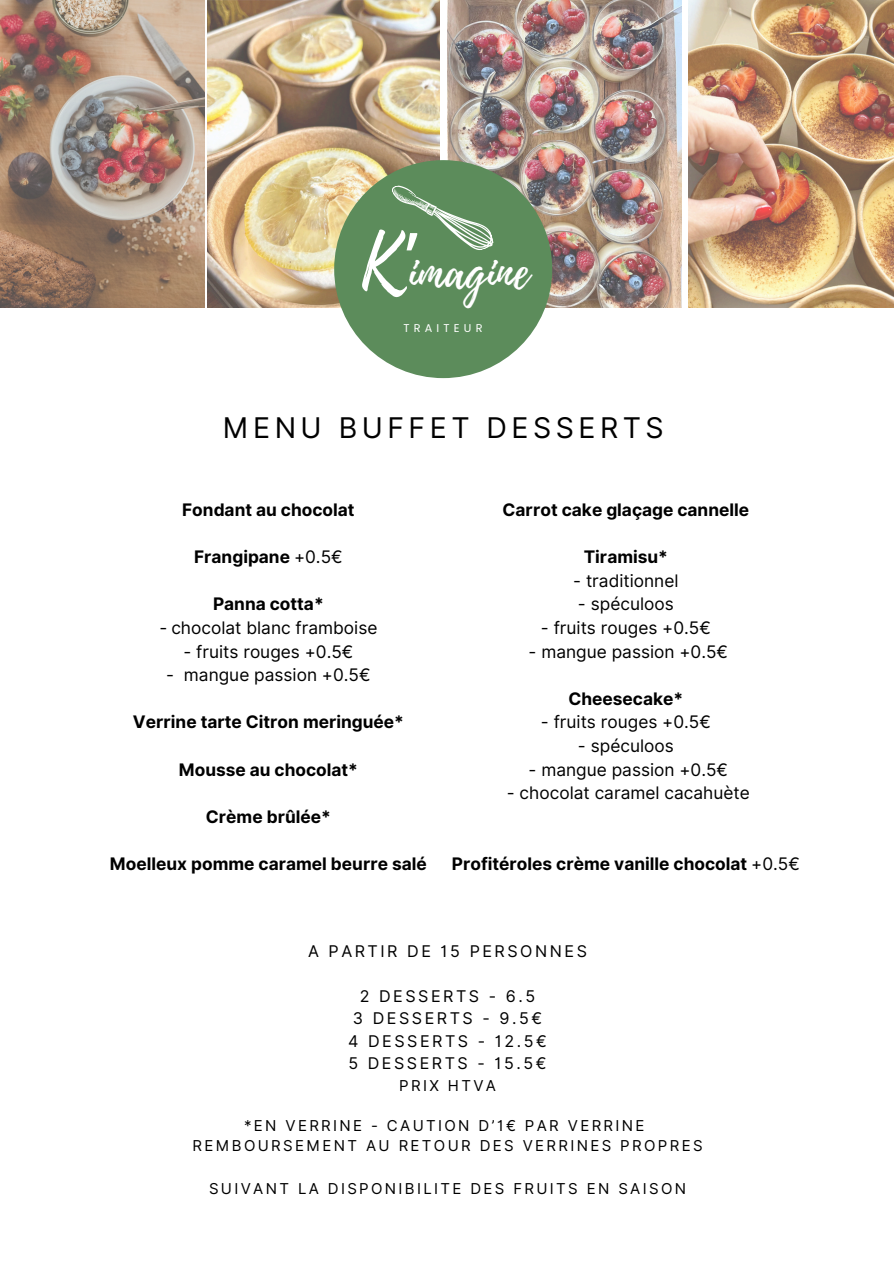
<style>
.page{position:relative;width:894px;height:1264px;background:#fff}
.page>*{position:absolute;margin:0;border:0;box-sizing:border-box;transform-origin:0 0}
.t1{font:49.05px "Playlist Script";color:#fff}
.t2{font:28.5px "Inter";letter-spacing:.16em;color:#000}
.t3{font:700 17.25px "Inter";color:#000}
.t4{font:17.25px "Inter";color:#000}
.t5{font:16.05px/22.5px "Inter";letter-spacing:.155em;color:#000;text-align:center}
.t6{font:15px "Inter";letter-spacing:.155em;color:#000}
.t7{font:11.25px "Poppins";letter-spacing:.375em;color:#fefffe}
.s1{font-size:70.95px}
.s2{font-family:"Noto Sans Gurmukhi";font-size:70.95px}
.s3{font-weight:400}
</style>
<div class="page">
<img style="left:688px;top:0;width:205px;height:307px">
<img style="left:0;top:0;width:205px;height:307px">
<img style="left:207px;top:0;width:232px;height:307px">
<img style="left:447px;top:0;width:234px;height:307px">
<div style="left:334px;top:160px;width:218px;height:218px;background:#5c8c5b;border-radius:50%"></div>
<svg style="left:390px;top:164px;width:105px;height:86px"></svg>
<h1 class="t1" style="left:360px;top:237px;width:170px"><span class="s1">K</span><span class="s2">’</span>imagine</h1>
<p class="t7" style="left:403px;top:320px;width:81px">TRAITEUR</p>
<h4 class="t2" style="left:222px;top:410px;width:442px">MENU BUFFET DESSERTS</h4>
<p class="t3" style="left:182px;top:499px;width:174px">Fondant au chocolat</p>
<p class="t3" style="left:194px;top:546px;width:150px">Frangipane <span class="s3">+0.5€</span></p>
<p class="t3" style="left:213px;top:593px;width:112px">Panna cotta*</p>
<p class="t4" style="left:159px;top:617px;width:219px">- chocolat blanc framboise</p>
<p class="t4" style="left:183px;top:641px;width:171px">- fruits rouges +0.5€</p>
<p class="t4" style="left:166px;top:664px;width:206px">- mangue passion +0.5€</p>
<p class="t3" style="left:133px;top:712px;width:272px">Verrine tarte Citron meringuée*</p>
<h1 class="t3" style="left:179px;top:759px;width:181px">Mousse au chocolat*</h1>
<h3 class="t3" style="left:206px;top:806px;width:126px">Crème brûlée*</h3>
<h4 class="t3" style="left:110px;top:853px;width:318px">Moelleux pomme caramel beurre salé</h4>
<h4 class="t3" style="left:502px;top:499px;width:248px">Carrot cake glaçage cannelle</h4>
<h4 class="t3" style="left:583px;top:546px;width:86px">Tiramisu*</h4>
<h4 class="t4" style="left:573px;top:570px;width:107px">- traditionnel</h4>
<h4 class="t4" style="left:577px;top:593px;width:97px">- spéculoos</h4>
<h4 class="t4" style="left:540px;top:617px;width:171px">- fruits rouges +0.5€</h4>
<h4 class="t4" style="left:528px;top:641px;width:201px">- mangue passion +0.5€</h4>
<h4 class="t3" style="left:568px;top:688px;width:116px">Cheesecake*</h4>
<h4 class="t4" style="left:540px;top:712px;width:171px">- fruits rouges +0.5€</h4>
<h4 class="t4" style="left:577px;top:735px;width:97px">- spéculoos</h4>
<h4 class="t4" style="left:528px;top:759px;width:201px">- mangue passion +0.5€</h4>
<h4 class="t4" style="left:506px;top:782px;width:244px">- chocolat caramel cacahuète</h4>
<h2 class="t3" style="left:451px;top:853px;width:349px">Profitéroles crème vanille chocolat <span class="s3">+0.5€</span></h2>
<h3 class="t5" style="left:308px;top:939px;width:280px">A PARTIR DE 15 PERSONNES</h3>
<h3 class="t5" style="left:348px;top:984px;width:200px">2 DESSERTS - 6.5<br>3 DESSERTS - 9.5€<br>4 DESSERTS - 12.5€<br>5 DESSERTS - 15.5€</h3>
<h3 class="t6" style="left:399px;top:1076px;width:98px">PRIX HTVA</h3>
<h3 class="t6" style="left:244px;top:1116px;width:402px">*EN VERRINE - CAUTION D’1€ PAR VERRINE</h3>
<h3 class="t6" style="left:192px;top:1136px;width:511px">REMBOURSEMENT AU RETOUR DES VERRINES PROPRES</h3>
<h3 class="t6" style="left:209px;top:1179px;width:478px">SUIVANT LA DISPONIBILITE DES FRUITS EN SAISON</h3>
</div>
